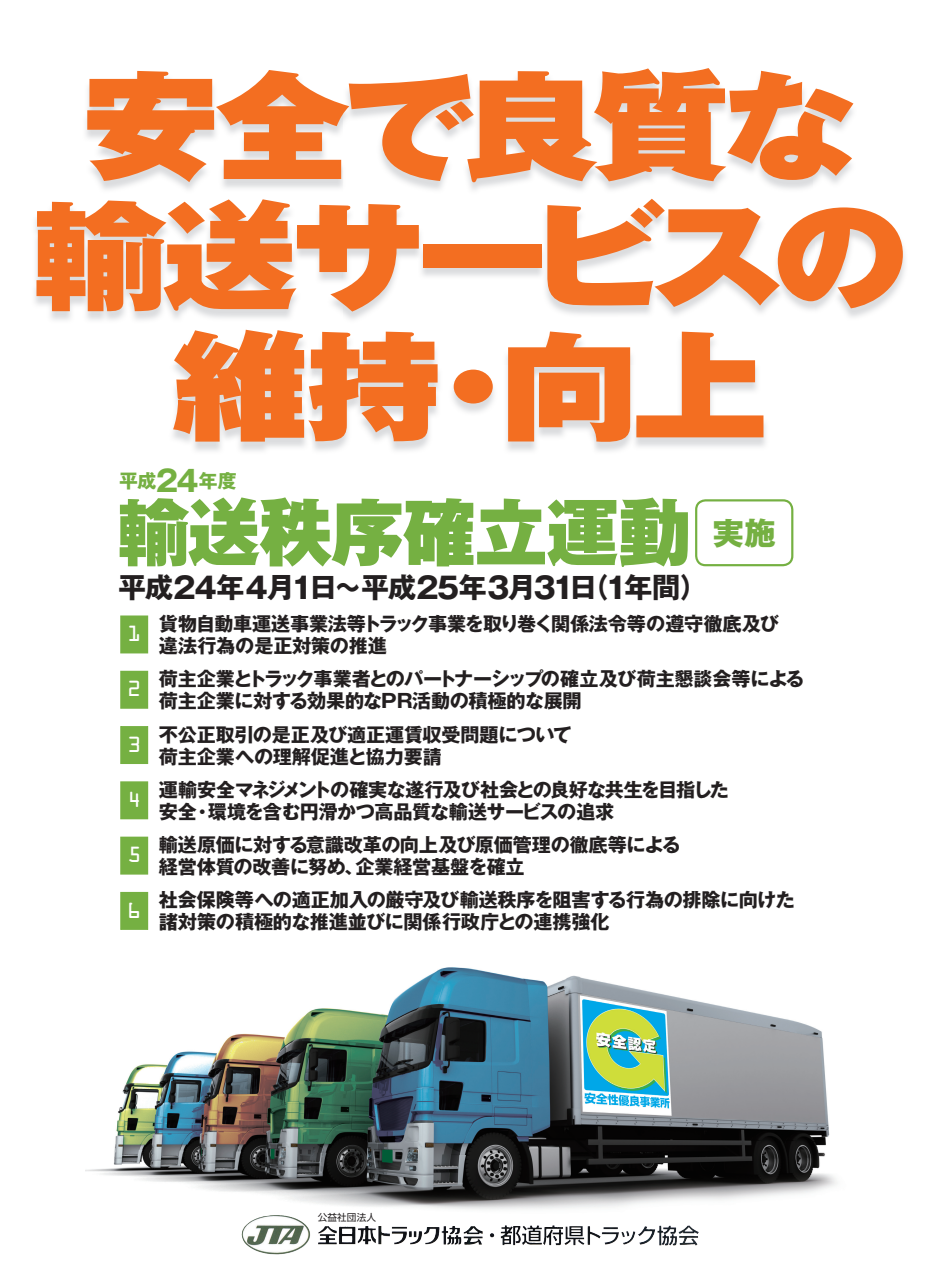
<style>
.page{position:relative;width:941px;height:1272px;background:#fff}
.page>*{position:absolute;margin:0;border:0;box-sizing:border-box;transform-origin:0 0}
.t1{font:900 117.77px/130.2px "Gothic MB101 Pro";letter-spacing:-.055em;color:#f36e21;text-align:center;scale:1.15 1}
.t2{font:900 72.54px "Gothic MB101 Pro";letter-spacing:-.01em;color:#75b042}
.t3{font:800 30.97px "Gothic MB101 Pro";color:#75b042}
.t4{font:700 28.18px "Gothic MB101 Pro";color:#231f20}
.t5{font:19.69px "OCRA Std";color:#fff}
.t6{font:700 19.07px/22.1px "Gothic MB101 Pro";letter-spacing:-.01em;color:#231f20}
.t7{font:700 19.07px/22.1px "Gothic MB101 Pro";letter-spacing:-.04em;color:#231f20}
.t8{font:700 18.99px "Gothic MB101 Pro";color:#75b042}
.t9{font:9.62px "Shin Go Pro";letter-spacing:.01em;color:#231f20}
.s1{font-size:29.31px}
.s2{font-size:29.57px}
</style>
<div class="page">
<img style="left:86px;top:967px;width:751px;height:243px">
<div style="left:121px;top:616px;width:26px;height:36px;background:#75b042"></div>
<div style="left:120px;top:615px;width:28px;height:38px;border:1px solid #75b042"></div>
<div style="left:121px;top:671px;width:26px;height:37px;background:#75b042"></div>
<div style="left:120px;top:670px;width:28px;height:38px;border:1px solid #75b042"></div>
<div style="left:121px;top:726px;width:26px;height:37px;background:#75b042"></div>
<div style="left:120px;top:726px;width:28px;height:38px;border:1px solid #75b042"></div>
<div style="left:121px;top:781px;width:26px;height:37px;background:#75b042"></div>
<div style="left:120px;top:781px;width:28px;height:38px;border:1px solid #75b042"></div>
<div style="left:121px;top:837px;width:26px;height:36px;background:#75b042"></div>
<div style="left:120px;top:836px;width:28px;height:38px;border:1px solid #75b042"></div>
<div style="left:121px;top:892px;width:26px;height:37px;background:#75b042"></div>
<div style="left:120px;top:891px;width:28px;height:38px;border:1px solid #75b042"></div>
<div style="left:694px;top:499px;width:99px;height:67px;border:2px solid #75b042;border-radius:9px"></div>
<img style="left:241px;top:1215px;width:69px;height:39px">
<img style="left:500px;top:1225px;width:63px;height:20px">
<h1 class="t1" style="left:32px;top:46px;width:763px">安全で良質な輸送サービスの維持・向上</h1>
<p class="t8" style="left:119px;top:465px;width:119px">平成<span class="s1">24</span>年度</p>
<h2 class="t2" style="left:117px;top:471px;width:575px">輸送秩序確立運動</h2>
<h3 class="t4" style="left:118px;top:564px;width:591px">平成<span class="s2">24</span>年<span class="s2">4</span>月<span class="s2">1</span>日～平成<span class="s2">25</span>年<span class="s2">3</span>月<span class="s2">31</span>日（<span class="s2">1</span>年間）</h3>
<h3 class="t3" style="left:712px;top:506px;width:64px">実施</h3>
<p class="t5" style="left:127px;top:624px;width:16px">1</p>
<p class="t5" style="left:127px;top:680px;width:16px">2</p>
<p class="t5" style="left:127px;top:735px;width:16px">3</p>
<p class="t5" style="left:127px;top:790px;width:16px">4</p>
<p class="t5" style="left:127px;top:845px;width:16px">5</p>
<p class="t5" style="left:127px;top:901px;width:16px">6</p>
<p class="t6" style="left:159px;top:610px;width:621px">貨物自動車運送事業法等トラック事業を取り巻く関係法令等の遵守徹底及び違法行為の是正対策の推進</p>
<p class="t6" style="left:159px;top:665px;width:647px">荷主企業とトラック事業者とのパートナーシップの確立及び荷主懇談会等による荷主企業に対する効果的なＰＲ活動の積極的な展開</p>
<p class="t6" style="left:159px;top:720px;width:414px">不公正取引の是正及び適正運賃収受問題について荷主企業への理解促進と協力要請</p>
<p class="t7" style="left:159px;top:776px;width:571px">運輸安全マネジメントの確実な遂行及び社会との良好な共生を目指した安全・環境を含む円滑かつ高品質な輸送サービスの追求</p>
<p class="t6" style="left:159px;top:831px;width:523px">輸送原価に対する意識改革の向上及び原価管理の徹底等による経営体質の改善に努め、企業経営基盤を確立</p>
<p class="t6" style="left:159px;top:886px;width:637px">社会保険等への適正加入の厳守及び輸送秩序を阻害する行為の排除に向けた諸対策の積極的な推進並びに関係行政庁との連携強化</p>
<p class="t9" style="left:317px;top:1209px;width:60px">公益社団法人</p>
</div>
